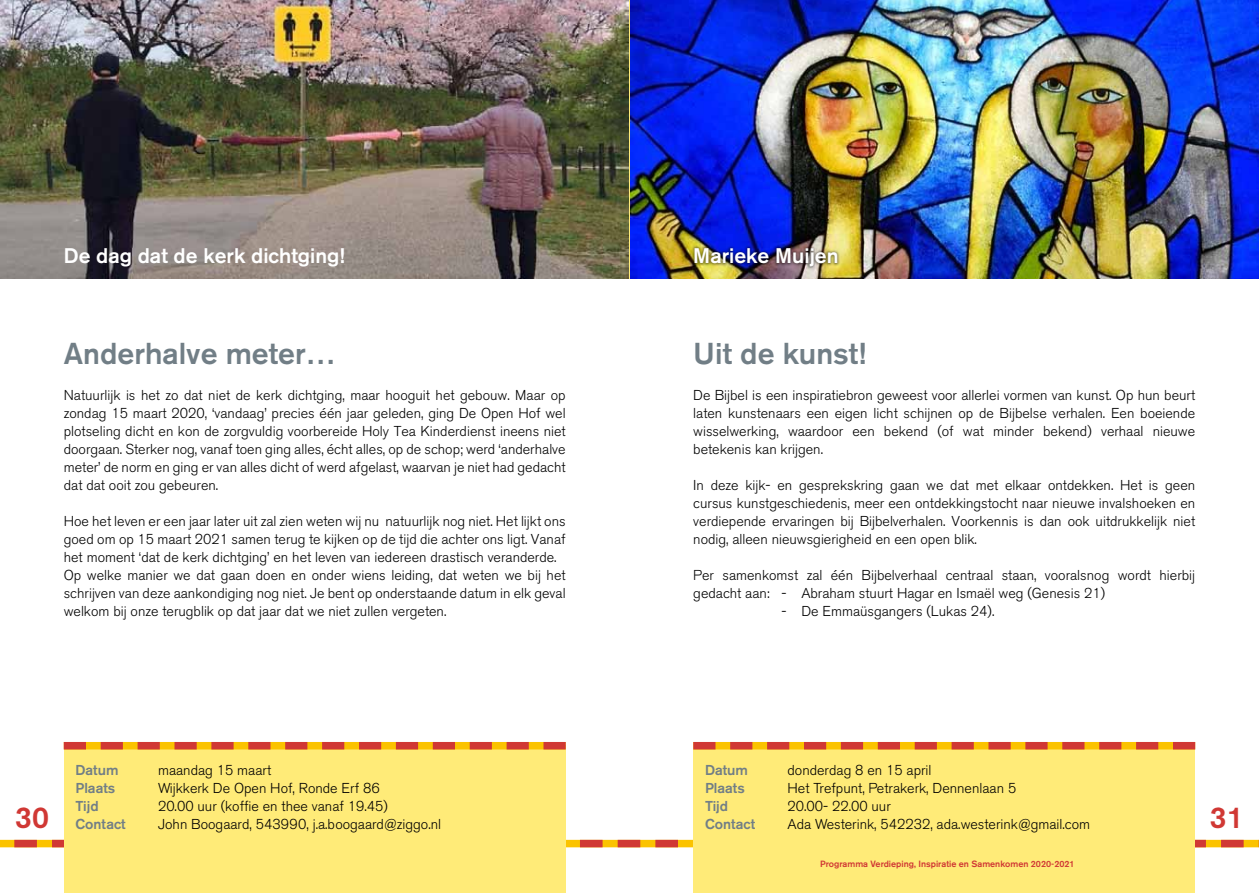
<style>
.page{position:relative;width:1259px;height:893px;background:#fff}
.page>*{position:absolute;margin:0;border:0;box-sizing:border-box;transform-origin:0 0}
.t1{font:500 30px "Akzidenz Grotesk BE";color:#717e86}
.t2{font:500 30px "Akzidenz Grotesk BE";color:#d03834}
.t3{font:500 21px "Akzidenz Grotesk BE";color:#fff}
.t4{font:300 14.25px/18px "Akzidenz Grotesk BE";color:#000;text-align:justify}
.t5{font:500 14.25px "Akzidenz Grotesk BE";color:#717e86}
.t6{font:500 9px "Akzidenz Grotesk BE";color:#d03834}
</style>
<div class="page">
<svg style="left:0;top:840px;width:1259px;height:7px;background:#e4781b"></svg>
<img style="left:0;top:0;width:629px;height:279px">
<div style="left:64px;top:746px;width:502px;height:147px;background:#ffeb78"></div>
<svg style="left:64px;top:742px;width:502px;height:7px;background:#e06c20"></svg>
<img style="left:629px;top:0;width:630px;height:279px">
<div style="left:693px;top:749px;width:502px;height:144px;background:#ffeb78"></div>
<svg style="left:693px;top:742px;width:502px;height:7px;background:#e06c20"></svg>
<div style="left:692px;top:245px;width:149px;height:25px;background:#000;opacity:.45"></div>
<h2 class="t3" style="left:64px;top:243px;width:282px">De dag dat de kerk dichtging!</h2>
<h1 class="t1" style="left:64px;top:335px;width:273px">Anderhalve meter…</h1>
<p class="t4" style="left:64px;top:386px;width:503px">Natuurlijk is het zo dat niet de kerk dichtging, maar hooguit het gebouw. Maar op zondag 15 maart 2020, ‘vandaag’ precies één jaar geleden, ging De Open Hof wel plotseling dicht en kon de zorgvuldig voorbereide Holy Tea Kinderdienst ineens niet doorgaan. Sterker nog, vanaf toen ging alles, écht alles, op de schop; werd ‘anderhalve meter’ de norm en ging er van alles dicht of werd afgelast, waarvan je niet had gedacht dat dat ooit zou gebeuren.</p>
<p class="t4" style="left:64px;top:512px;width:503px;text-align:left">Hoe het leven er een jaar later uit zal zien weten wij nu natuurlijk nog niet. Het lijkt ons goed om op 15 maart 2021 samen terug te kijken op de tijd die achter ons ligt. Vanaf het moment ‘dat de kerk dichtging’ en het leven van iedereen drastisch veranderde.<br>Op welke manier we dat gaan doen en onder wiens leiding, dat weten we bij het schrijven van deze aankondiging nog niet. Je bent op onderstaande datum in elk geval welkom bij onze terugblik op dat jaar dat we niet zullen vergeten.</p>
<h2 class="t3" style="left:693px;top:243px;width:147px">Marieke Muijen</h2>
<h1 class="t1" style="left:693px;top:335px;width:174px">Uit de kunst!</h1>
<p class="t4" style="left:693px;top:386px;width:503px">De Bijbel is een inspiratiebron geweest voor allerlei vormen van kunst. Op hun beurt laten kunstenaars een eigen licht schijnen op de Bijbelse verhalen. Een boeiende wisselwerking, waardoor een bekend (of wat minder bekend) verhaal nieuwe betekenis kan krijgen.</p>
<p class="t4" style="left:693px;top:476px;width:503px">In deze kijk- en gesprekskring gaan we dat met elkaar ontdekken. Het is geen cursus kunstgeschiedenis, meer een ontdekkingstocht naar nieuwe invalshoeken en verdiepende ervaringen bij Bijbelverhalen. Voorkennis is dan ook uitdrukkelijk niet nodig, alleen nieuwsgierigheid en een open blik.</p>
<p class="t4" style="left:693px;top:566px;width:503px">Per samenkomst zal één Bijbelverhaal centraal staan, vooralsnog wordt hierbij gedacht aan: - Abraham stuurt Hagar en Ismaël weg (Genesis 21)</p>
<p class="t4" style="left:781px;top:602px;width:214px">- De Emmaüsgangers (Lukas 24).</p>
<p class="t5" style="left:705px;top:761px;width:45px">Datum</p>
<p class="t4" style="left:787px;top:761px;width:146px">donderdag 8 en 15 april</p>
<p class="t5" style="left:705px;top:779px;width:41px">Plaats</p>
<p class="t4" style="left:787px;top:779px;width:230px">Het Trefpunt, Petrakerk, Dennenlaan 5</p>
<p class="t5" style="left:705px;top:797px;width:25px">Tijd</p>
<p class="t4" style="left:787px;top:797px;width:105px">20.00- 22.00 uur</p>
<p class="t5" style="left:705px;top:815px;width:52px">Contact</p>
<p class="t4" style="left:787px;top:815px;width:304px">Ada Westerink, 542232, ada.westerink@gmail.com</p>
<p class="t5" style="left:75px;top:761px;width:45px">Datum</p>
<p class="t4" style="left:158px;top:761px;width:115px">maandag 15 maart</p>
<p class="t5" style="left:75px;top:779px;width:41px">Plaats</p>
<p class="t4" style="left:158px;top:779px;width:223px">Wijkkerk De Open Hof, Ronde Erf 86</p>
<p class="t5" style="left:75px;top:797px;width:25px">Tijd</p>
<p class="t4" style="left:158px;top:797px;width:231px">20.00 uur (koffie en thee vanaf 19.45)</p>
<p class="t5" style="left:75px;top:815px;width:52px">Contact</p>
<p class="t4" style="left:158px;top:815px;width:284px">John Boogaard, 543990, j.a.boogaard@ziggo.nl</p>
<h1 class="t2" style="left:15px;top:799px;width:36px">30</h1>
<h1 class="t2" style="left:1209px;top:799px;width:36px">31</h1>
<p class="t6" style="left:820px;top:858px;width:256px">Programma Verdieping, Inspiratie en Samenkomen 2020-2021</p>
</div>
